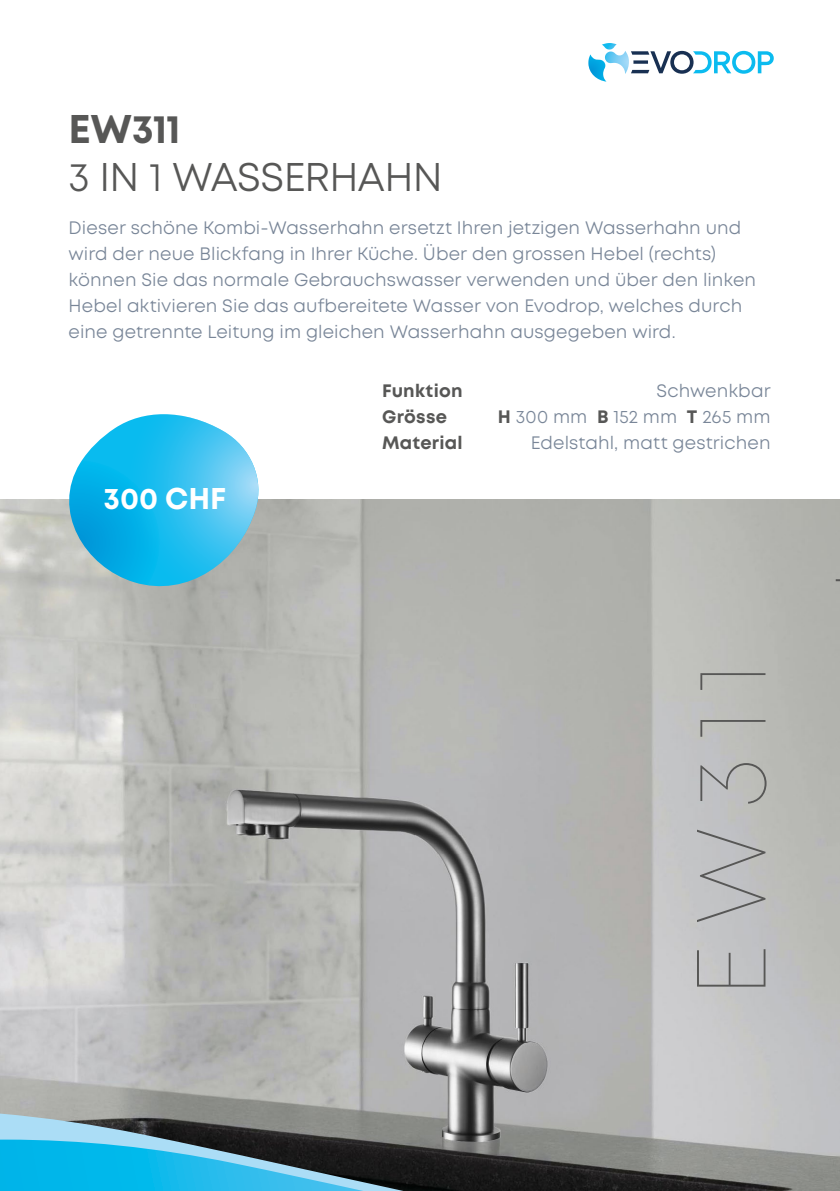
<style>
.page{position:relative;width:840px;height:1191px;background:#fff}
.page>*{position:absolute;margin:0;border:0;box-sizing:border-box;transform-origin:0 0}
.t1{font:100 97.8px "Mont";letter-spacing:.19em;color:#575756}
.t2{font:40px "Mont";letter-spacing:-.025em;color:#575756}
.t3{font:700 40px "Mont";letter-spacing:-.015em;color:#575756}
.t4{font:700 30px "Mont";color:#fff}
.t5{font:18px/26px "Mont";letter-spacing:.005em;color:#798698}
.t6{font:700 18px "Mont";letter-spacing:.01em;color:#575756}
.s1{font-weight:700;color:#575756}
</style>
<div class="page">
<svg style="left:631px;top:51px;width:142px;height:23px"></svg>
<img style="left:602px;top:43px;width:14px;height:7px">
<img style="left:606px;top:51px;width:22px;height:23px">
<img style="left:588px;top:54px;width:18px;height:28px">
<img style="left:0;top:499px;width:839px;height:692px">
<svg style="left:51px;top:414px;width:214px;height:184px;background:#63c4e3"></svg>
<svg style="left:0;top:1113px;width:403px;height:78px;background:#428ba2"></svg>
<h2 class="t3" style="left:69px;top:103px;width:114px">EW311</h2>
<h2 class="t2" style="left:69px;top:151px;width:375px">3 IN 1 WASSERHAHN</h2>
<p class="t5" style="left:69px;top:214px;width:688px">Dieser schöne Kombi-Wasserhahn ersetzt Ihren jetzigen Wasserhahn und wird der neue Blickfang in Ihrer Küche. Über den grossen Hebel (rechts) können Sie das normale Gebrauchswasser verwenden und über den linken Hebel aktivieren Sie das aufbereitete Wasser von Evodrop, welches durch eine getrennte Leitung im gleichen Wasserhahn ausgegeben wird.</p>
<h3 class="t4" style="left:104px;top:479px;width:124px">300 CHF</h3>
<p class="t6" style="left:382px;top:379px;width:82px">Funktion</p>
<p class="t5" style="left:656px;top:378px;width:116px">Schwenkbar</p>
<p class="t6" style="left:382px;top:405px;width:66px">Grösse</p>
<p class="t5" style="left:497px;top:404px;width:274px"><span class="s1">H</span> 300 mm <span class="s1">B</span> 152 mm <span class="s1">T</span> 265 mm</p>
<p class="t6" style="left:382px;top:431px;width:82px">Material</p>
<p class="t5" style="left:530px;top:430px;width:241px">Edelstahl, matt gestrichen</p>
<h1 class="t1" style="left:670px;top:997px;width:336px;rotate:-90deg">EW311</h1>
</div>
